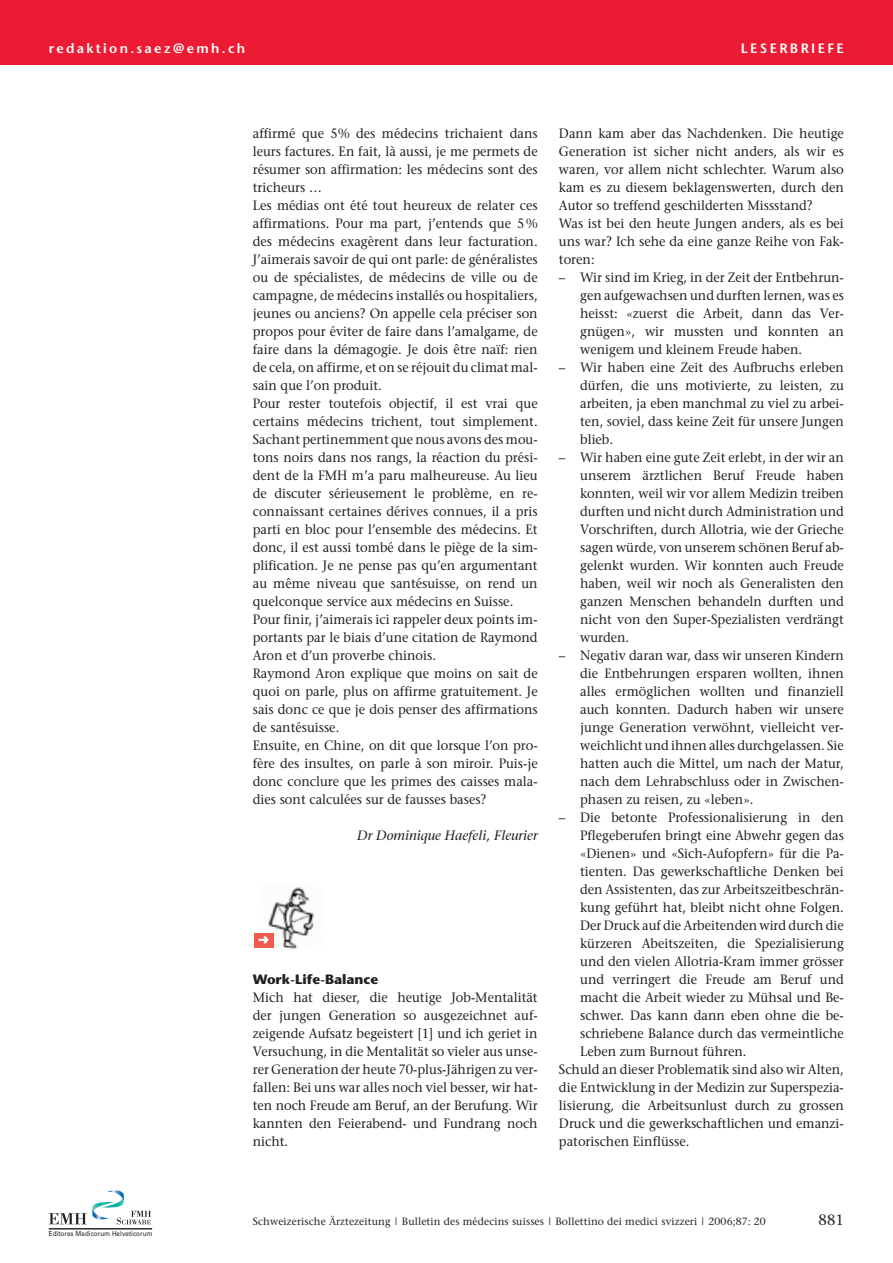
<style>
.page{position:relative;width:893px;height:1263px;background:#fff}
.page>*{position:absolute;margin:0;border:0;box-sizing:border-box;transform-origin:0 0}
.t1{font:15px "Stone Serif";color:#231f20}
.t2{font:13.5px/18px "Stone Serif";color:#231f20;text-align:justify;scale:.95 1}
.t3{font:600 13.5px "Stone Sans";letter-spacing:.17em;color:#fff}
.t4{font:italic 13.5px "Stone Serif";color:#231f20}
.t5{font:700 13.5px "Stone Sans";color:#231f20}
.t6{font:10.5px "Stone Serif";letter-spacing:.01em;color:#231f20}
.t7{font:6.9px "Univers";letter-spacing:.015em;color:#231f20;scale:.9 1}
</style>
<div class="page">
<img style="left:268px;top:887px;width:46px;height:62px">
<div style="left:254px;top:933px;width:19px;height:15px;background:#f05a50"></div>
<svg style="left:49px;top:1190px;width:102px;height:34px"></svg>
<hr style="left:49px;top:1228px;width:103px;height:1px;background:#231f20">
<div style="left:0;top:0;width:893px;height:64px;background:#ed1a33"></div>
<p class="t3" style="left:49px;top:42px;width:198px">redaktion.saez@emh.ch</p>
<p class="t3" style="left:741px;top:42px;width:104px">LESERBRIEFE</p>
<p class="t2" style="left:253px;top:126px;width:301px;text-align:left">affirmé que 5% des médecins trichaient dans leurs factures. En fait, là aussi, je me permets de résumer son affirmation: les médecins sont des tricheurs …<br>Les médias ont été tout heureux de relater ces affirmations. Pour ma part, j’entends que 5% des médecins exagèrent dans leur facturation.<br>J’aimerais savoir de qui ont parle: de généralistes ou de spécialistes, de médecins de ville ou de campagne, de médecins installés ou hospitaliers, jeunes ou anciens? On appelle cela préciser son propos pour éviter de faire dans l’amalgame, de faire dans la démagogie. Je dois être naïf: rien de cela, on affirme, et on se réjouit du climat mal&shy;sain que l’on produit.<br>Pour rester toutefois objectif, il est vrai que certains médecins trichent, tout simplement.<br>Sachant pertinemment que nous avons des mou&shy;tons noirs dans nos rangs, la réaction du prési&shy;dent de la FMH m’a paru malheureuse. Au lieu de discuter sérieusement le problème, en re&shy;connaissant certaines dérives connues, il a pris parti en bloc pour l’ensemble des médecins. Et donc, il est aussi tombé dans le piège de la sim&shy;plification. Je ne pense pas qu’en argumentant au même niveau que santésuisse, on rend un quelconque service aux médecins en Suisse.<br>Pour finir, j’aimerais ici rappeler deux points im&shy;portants par le biais d’une citation de Raymond Aron et d’un proverbe chinois.<br>Raymond Aron explique que moins on sait de quoi on parle, plus on affirme gratuitement. Je sais donc ce que je dois penser des affirmations de santésuisse.<br>Ensuite, en Chine, on dit que lorsque l’on pro&shy;fère des insultes, on parle à son miroir. Puis-je donc conclure que les primes des caisses mala&shy;dies sont calculées sur de fausses bases?</p>
<p class="t4" style="left:357px;top:830px;width:182px">Dr Dominique Haefeli, Fleurier</p>
<p class="t5" style="left:253px;top:974px;width:127px">Work-Life-Balance</p>
<p class="t2" style="left:253px;top:990px;width:301px">Mich hat dieser, die heutige Job-Mentalität der jungen Generation so ausgezeichnet auf&shy;zeigende Aufsatz begeistert [1] und ich geriet in Versuchung, in die Mentalität so vieler aus unse&shy;rer Generation der heute 70-plus-Jährigen zu ver&shy;fallen: Bei uns war alles noch viel besser, wir hat&shy;ten noch Freude am Beruf, an der Berufung. Wir kannten den Feierabend- und Fundrang noch nicht.</p>
<p class="t2" style="left:559px;top:126px;width:301px;text-align:left">Dann kam aber das Nachdenken. Die heutige Generation ist sicher nicht anders, als wir es waren, vor allem nicht schlechter. Warum also kam es zu diesem beklagenswerten, durch den Autor so treffend geschilderten Missstand?<br>Was ist bei den heute Jungen anders, als es bei uns war? Ich sehe da eine ganze Reihe von Fak&shy;toren:</p>
<p class="t2" style="left:580px;top:270px;width:279px;text-indent:-21px">– Wir sind im Krieg, in der Zeit der Entbehrun&shy;gen aufgewachsen und durften lernen, was es heisst: «zuerst die Arbeit, dann das Ver&shy;gnügen», wir mussten und konnten an wenigem und kleinem Freude haben.</p>
<p class="t2" style="left:580px;top:360px;width:279px;text-indent:-21px">– Wir haben eine Zeit des Aufbruchs erleben dürfen, die uns motivierte, zu leisten, zu arbeiten, ja eben manchmal zu viel zu arbei&shy;ten, soviel, dass keine Zeit für unsere Jungen blieb.</p>
<p class="t2" style="left:580px;top:450px;width:279px;text-indent:-21px">– Wir haben eine gute Zeit erlebt, in der wir an unserem ärztlichen Beruf Freude haben konnten, weil wir vor allem Medizin treiben durften und nicht durch Administration und Vorschriften, durch Allotria, wie der Grieche sagen würde, von unserem schönen Beruf ab&shy;gelenkt wurden. Wir konnten auch Freude haben, weil wir noch als Generalisten den ganzen Menschen behandeln durften und nicht von den Super-Spezialisten verdrängt wurden.</p>
<p class="t2" style="left:580px;top:648px;width:279px;text-indent:-21px">– Negativ daran war, dass wir unseren Kindern die Entbehrungen ersparen wollten, ihnen alles ermöglichen wollten und finanziell auch konnten. Dadurch haben wir unsere junge Generation verwöhnt, vielleicht ver&shy;weichlicht und ihnen alles durchgelassen. Sie hatten auch die Mittel, um nach der Matur, nach dem Lehrabschluss oder in Zwischen&shy;phasen zu reisen, zu «leben».</p>
<p class="t2" style="left:559px;top:810px;width:301px">– Die betonte Professionalisierung in den</p>
<p class="t2" style="left:580px;top:828px;width:279px">Pflegeberufen bringt eine Abwehr gegen das</p>
<p class="t2" style="left:580px;top:846px;width:279px">«Dienen» und «Sich-Aufopfern» für die Pa-</p>
<p class="t2" style="left:580px;top:864px;width:279px">tienten. Das gewerkschaftliche Denken bei</p>
<p class="t2" style="left:580px;top:882px;width:279px">den Assistenten, das zur Arbeitszeitbeschrän-</p>
<p class="t2" style="left:580px;top:900px;width:279px">kung geführt hat, bleibt nicht ohne Folgen.</p>
<p class="t2" style="left:580px;top:918px;width:279px">Der Druck auf die Arbeitenden wird durch die</p>
<p class="t2" style="left:580px;top:936px;width:279px">kürzeren Abeitszeiten, die Spezialisierung</p>
<p class="t2" style="left:580px;top:954px;width:279px">und den vielen Allotria-Kram immer grösser</p>
<p class="t2" style="left:580px;top:972px;width:279px">und verringert die Freude am Beruf und</p>
<p class="t2" style="left:580px;top:990px;width:279px">macht die Arbeit wieder zu Mühsal und Be-</p>
<p class="t2" style="left:580px;top:1008px;width:279px">schwer. Das kann dann eben ohne die be-</p>
<p class="t2" style="left:580px;top:1026px;width:279px">schriebene Balance durch das vermeintliche</p>
<p class="t2" style="left:580px;top:1044px;width:177px">Leben zum Burnout führen.</p>
<p class="t2" style="left:559px;top:1062px;width:301px">Schuld an dieser Problematik sind also wir Alten,</p>
<p class="t2" style="left:559px;top:1080px;width:301px">die Entwicklung in der Medizin zur Superspezia-</p>
<p class="t2" style="left:559px;top:1098px;width:301px">lisierung, die Arbeitsunlust durch zu grossen</p>
<p class="t2" style="left:559px;top:1116px;width:301px">Druck und die gewerkschaftlichen und emanzi-</p>
<p class="t2" style="left:559px;top:1134px;width:139px">patorischen Einflüsse.</p>
<p class="t7" style="left:49px;top:1229px;width:117px">Editores Medicorum Helveticorum</p>
<p class="t6" style="left:253px;top:1217px;width:515px">Schweizerische Ärztezeitung | Bulletin des médecins suisses | Bollettino dei medici svizzeri | 2006;87: 20</p>
<p class="t1" style="left:818px;top:1213px;width:27px">881</p>
</div>
